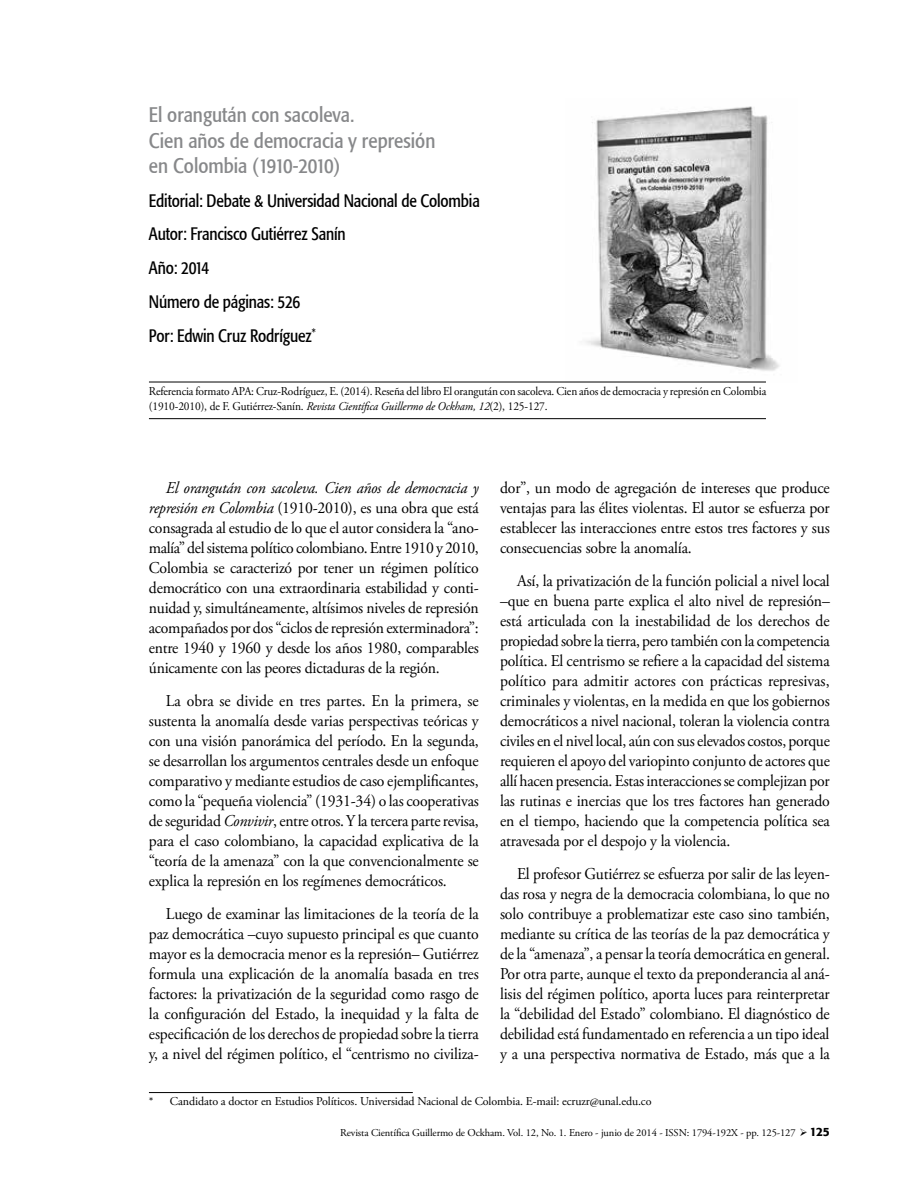
<style>
.page{position:relative;width:915px;height:1191px;background:#fff}
.page>*{position:absolute;margin:0;border:0;box-sizing:border-box;transform-origin:0 0}
.t1{font:condensed 21px/25.2px "Formata";color:#87888a}
.t2{font:condensed 18px/33.8px "Formata";letter-spacing:-.01em;color:#000;scale:.95 1}
.t3{font:16.5px/20.1px "Adobe Garamond Pro";letter-spacing:-.01em;color:#000;text-align:justify;scale:.95 1}
.t4{font:12px/15px "Adobe Garamond Pro";letter-spacing:-.01em;color:#000;scale:.95 1}
.t5{font:12px "Adobe Garamond Pro";letter-spacing:-.01em;color:#000}
.t6{font:10.5px "Adobe Garamond Pro";letter-spacing:-.01em;color:#000}
.s1{font-style:italic}
.s2{font-family:"Formata";font-weight:500;font-size:12px}
</style>
<div class="page">
<img style="left:565px;top:106px;width:215px;height:276px">
<hr style="left:149px;top:382px;width:616px;height:1px;background:#000">
<hr style="left:149px;top:418px;width:616px;height:1px;background:#000">
<hr style="left:149px;top:1092px;width:263px;height:1px;background:#000">
<p class="t1" style="left:149px;top:103px;width:288px">El orangután con sacoleva.<br>Cien años de democracia y represión en Colombia (1910-2010)</p>
<p class="t2" style="left:149px;top:183px;width:349px">Editorial: Debate &amp; Universidad Nacional de Colombia<br>Autor: Francisco Gutiérrez Sanín<br>Año: 2014<br>Número de páginas: 526<br>Por: Edwin Cruz Rodríguez<sup>*</sup></p>
<p class="t4" style="left:149px;top:384px;width:651px">Referencia formato APA: Cruz-Rodríguez, E. (2014). Reseña del libro El orangután con sacoleva. Cien años de democracia y represión en Colombia (1910-2010), de F. Gutiérrez-Sanín. <span class="s1">Revista Científica Guillermo de Ockham, 12</span>(2), 125-127.</p>
<p class="t3" style="left:149px;top:478px;width:348px;text-indent:17px"><span class="s1">El orangután con sacoleva. Cien años de democracia y represión en Colombia</span> (1910-2010), es una obra que está consagrada al estudio de lo que el autor considera la “ano&shy;malía” del sistema político colombiano. Entre 1910 y 2010, Colombia se caracterizó por tener un régimen político democrático con una extraordinaria estabilidad y conti&shy;nuidad y, simultáneamente, altísimos niveles de represión acompañados por dos “ciclos de represión exterminadora”: entre 1940 y 1960 y desde los años 1980, comparables únicamente con las peores dictaduras de la región.</p>
<p class="t3" style="left:149px;top:691px;width:349px;text-indent:17px">La obra se divide en tres partes. En la primera, se sustenta la anomalía desde varias perspectivas teóricas y con una visión panorámica del período. En la segunda, se desarrollan los argumentos centrales desde un enfoque comparativo y mediante estudios de caso ejemplificantes, como la “pequeña violencia” (1931-34) o las cooperativas de seguridad <span class="s1">Convivir</span>, entre otros. Y la tercera parte revisa, para el caso colombiano, la capacidad explicativa de la “teoría de la amenaza” con la que convencionalmente se explica la represión en los regímenes democráticos.</p>
<p class="t3" style="left:149px;top:904px;width:349px;text-indent:17px">Luego de examinar las limitaciones de la teoría de la paz democrática –cuyo supuesto principal es que cuanto mayor es la democracia menor es la represión– Gutiérrez formula una explicación de la anomalía basada en tres factores: la privatización de la seguridad como rasgo de la configuración del Estado, la inequidad y la falta de especificación de los derechos de propiedad sobre la tierra y, a nivel del régimen político, el “centrismo no civiliza-</p>
<p class="t3" style="left:500px;top:478px;width:348px">dor”, un modo de agregación de intereses que produce ventajas para las élites violentas. El autor se esfuerza por establecer las interacciones entre estos tres factores y sus consecuencias sobre la anomalía.</p>
<p class="t3" style="left:500px;top:571px;width:349px;text-indent:17px">Así, la privatización de la función policial a nivel local –que en buena parte explica el alto nivel de represión– está articulada con la inestabilidad de los derechos de propiedad sobre la tierra, pero también con la competencia política. El centrismo se refiere a la capacidad del sistema político para admitir actores con prácticas represivas, criminales y violentas, en la medida en que los gobiernos democráticos a nivel nacional, toleran la violencia contra civiles en el nivel local, aún con sus elevados costos, porque requieren el apoyo del variopinto conjunto de actores que allí hacen presencia. Estas interacciones se complejizan por las rutinas e inercias que los tres factores han generado en el tiempo, haciendo que la competencia política sea atravesada por el despojo y la violencia.</p>
<p class="t3" style="left:500px;top:864px;width:349px;text-indent:17px">El profesor Gutiérrez se esfuerza por salir de las leyen&shy;das rosa y negra de la democracia colombiana, lo que no solo contribuye a problematizar este caso sino también, mediante su crítica de las teorías de la paz democrática y de la “amenaza”, a pensar la teoría democrática en general.<br>Por otra parte, aunque el texto da preponderancia al aná&shy;lisis del régimen político, aporta luces para reinterpretar la “debilidad del Estado” colombiano. El diagnóstico de debilidad está fundamentado en referencia a un tipo ideal y a una perspectiva normativa de Estado, más que a la</p>
<p class="t5" style="left:149px;top:1094px;width:504px">* Candidato a doctor en Estudios Políticos. Universidad Nacional de Colombia. E-mail: ecruzr@unal.edu.co</p>
<p class="t6" style="left:340px;top:1126px;width:491px">Revista Científica Guillermo de Ockham. Vol. 12, No. 1. Enero - junio de 2014 - ISSN: 1794-192X - pp. 125-127 ➢ <span class="s2">125</span></p>
</div>
